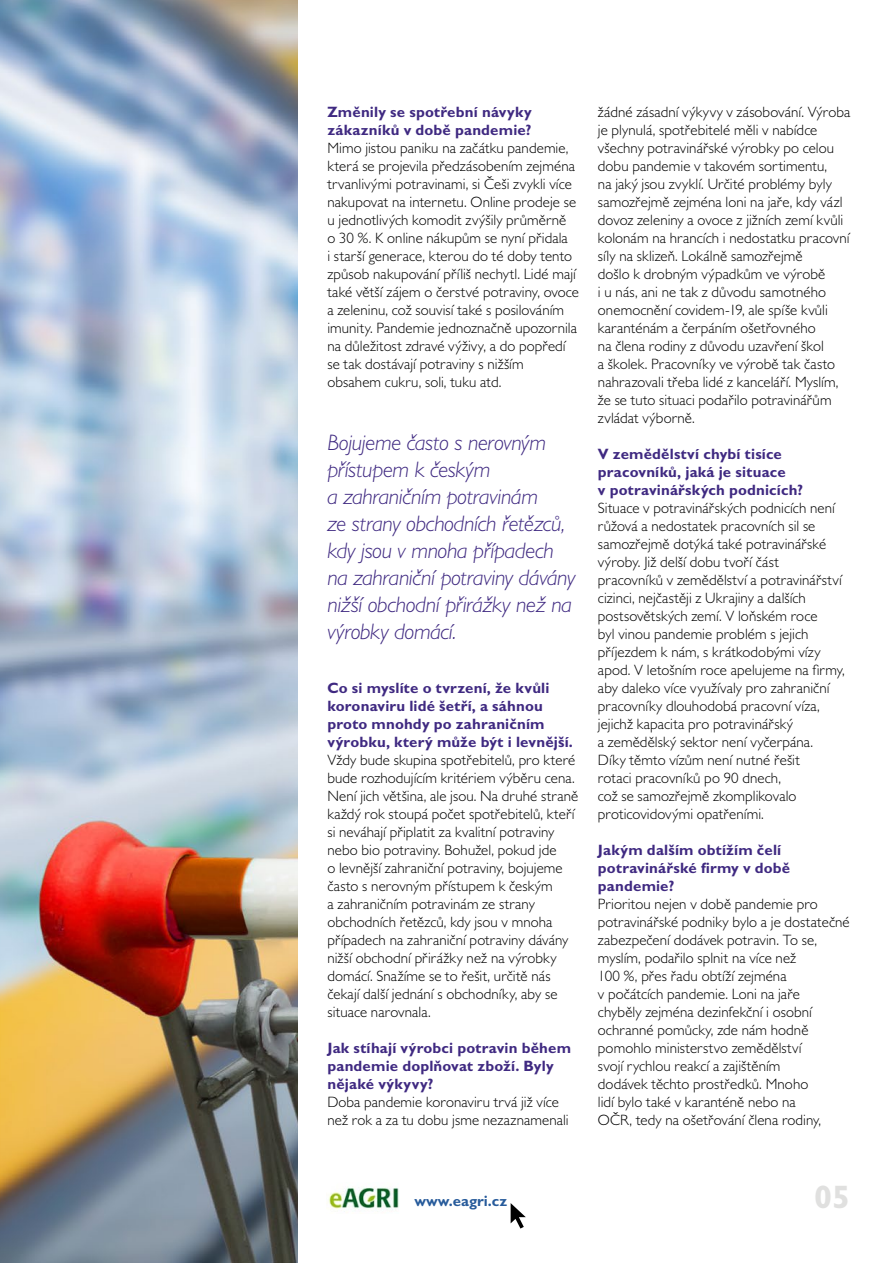
<style>
.page{position:relative;width:893px;height:1263px;background:#fff}
.page>*{position:absolute;margin:0;border:0;box-sizing:border-box;transform-origin:0 0}
.t1{font:700 32.55px "Gill Sans MT Pro";color:#e0e0df}
.t2{font:italic 300 22.5px/27px "Gill Sans MT Pro";letter-spacing:-.01em;color:#3f2981}
.t3{font:300 15px/18px "Gill Sans MT Pro";letter-spacing:.005em;color:#000}
.t4{font:700 15px/18px "Gill Sans MT Pro";letter-spacing:.01em;color:#3f2981}
.t5{font:700 15px "Gill Sans MT Pro";color:#275b9b}
</style>
<div class="page">
<img style="left:0;top:0;width:298px;height:1263px">
<svg style="left:510px;top:1203px;width:16px;height:26px"></svg>
<img style="left:328px;top:1187px;width:71px;height:23px">
<p class="t4" style="left:327px;top:102px;width:206px">Změnily se spotřební návyky zákazníků v době pandemie?</p>
<p class="t3" style="left:327px;top:138px;width:253px">Mimo jistou paniku na začátku pandemie, která se projevila předzásobením zejména trvanlivými potravinami, si Češi zvykli více nakupovat na internetu. Online prodeje se u jednotlivých komodit zvýšily průměrně<br>o 30 %. K online nákupům se nyní přidala<br>i starší generace, kterou do té doby tento způsob nakupování příliš nechytl. Lidé mají také větší zájem o čerstvé potraviny, ovoce a zeleninu, což souvisí také s posilováním imunity. Pandemie jednoznačně upozornila na důležitost zdravé výživy, a do popředí se tak dostávají potraviny s nižším obsahem cukru, soli, tuku atd.</p>
<h2 class="t2" style="left:327px;top:428px;width:250px">Bojujeme často s nerovným přístupem k českým<br>a zahraničním potravinám<br>ze strany obchodních řetězců, kdy jsou v mnoha případech na zahraniční potraviny dávány nižší obchodní přirážky než na výrobky domácí.</h2>
<p class="t4" style="left:327px;top:678px;width:247px">Co si myslíte o tvrzení, že kvůli koronaviru lidé šetří, a sáhnou proto mnohdy po zahraničním výrobku, který může být i levnější.</p>
<p class="t3" style="left:327px;top:750px;width:252px">Vždy bude skupina spotřebitelů, pro které bude rozhodujícím kritériem výběru cena.<br>Není jich většina, ale jsou. Na druhé straně každý rok stoupá počet spotřebitelů, kteří si neváhají připlatit za kvalitní potraviny nebo bio potraviny. Bohužel, pokud jde<br>o levnější zahraniční potraviny, bojujeme často s nerovným přístupem k českým<br>a zahraničním potravinám ze strany obchodních řetězců, kdy jsou v mnoha případech na zahraniční potraviny dávány nižší obchodní přirážky než na výrobky domácí. Snažíme se to řešit, určitě nás čekají další jednání s obchodníky, aby se situace narovnala.</p>
<p class="t4" style="left:327px;top:1038px;width:245px">Jak stíhají výrobci potravin během pandemie doplňovat zboží. Byly nějaké výkyvy?</p>
<p class="t3" style="left:327px;top:1092px;width:243px">Doba pandemie koronaviru trvá již více než rok a za tu dobu jsme nezaznamenali</p>
<p class="t3" style="left:598px;top:102px;width:254px">žádné zásadní výkyvy v zásobování. Výroba je plynulá, spotřebitelé měli v nabídce všechny potravinářské výrobky po celou dobu pandemie v takovém sortimentu,<br>na jaký jsou zvyklí. Určité problémy byly samozřejmě zejména loni na jaře, kdy vázl dovoz zeleniny a ovoce z jižních zemí kvůli kolonám na hrancích i nedostatku pracovní síly na sklizeň. Lokálně samozřejmě<br>došlo k drobným výpadkům ve výrobě<br>i u nás, ani ne tak z důvodu samotného onemocnění covidem-19, ale spíše kvůli karanténám a čerpáním ošetřovného<br>na člena rodiny z důvodu uzavření škol<br>a školek. Pracovníky ve výrobě tak často nahrazovali třeba lidé z kanceláří. Myslím, že se tuto situaci podařilo potravinářům zvládat výborně.</p>
<p class="t4" style="left:598px;top:444px;width:207px">V zemědělství chybí tisíce pracovníků, jaká je situace<br>v potravinářských podnicích?</p>
<p class="t3" style="left:598px;top:498px;width:248px">Situace v potravinářských podnicích není růžová a nedostatek pracovních sil se samozřejmě dotýká také potravinářské výroby. Již delší dobu tvoří část pracovníků v zemědělství a potravinářství cizinci, nejčastěji z Ukrajiny a dalších postsovětských zemí. V loňském roce<br>byl vinou pandemie problém s jejich příjezdem k nám, s krátkodobými vízy apod. V letošním roce apelujeme na firmy, aby daleko více využívaly pro zahraniční pracovníky dlouhodobá pracovní víza, jejichž kapacita pro potravinářský<br>a zemědělský sektor není vyčerpána.<br>Díky těmto vízům není nutné řešit<br>rotaci pracovníků po 90 dnech,<br>což se samozřejmě zkomplikovalo proticovidovými opatřeními.</p>
<p class="t4" style="left:598px;top:840px;width:194px">Jakým dalším obtížím čelí potravinářské firmy v době pandemie?</p>
<p class="t3" style="left:598px;top:894px;width:253px">Prioritou nejen v době pandemie pro potravinářské podniky bylo a je dostatečné zabezpečení dodávek potravin. To se, myslím, podařilo splnit na více než<br>100 %, přes řadu obtíží zejména<br>v počátcích pandemie. Loni na jaře<br>chyběly zejména dezinfekční i osobní ochranné pomůcky, zde nám hodně pomohlo ministerstvo zemědělství<br>svojí rychlou reakcí a zajištěním<br>dodávek těchto prostředků. Mnoho<br>lidí bylo také v karanténě nebo na<br>OČR, tedy na ošetřování člena rodiny,</p>
<p class="t5" style="left:415px;top:1192px;width:94px">www.eagri.cz</p>
<h1 class="t1" style="left:814px;top:1176px;width:37px">05</h1>
</div>
